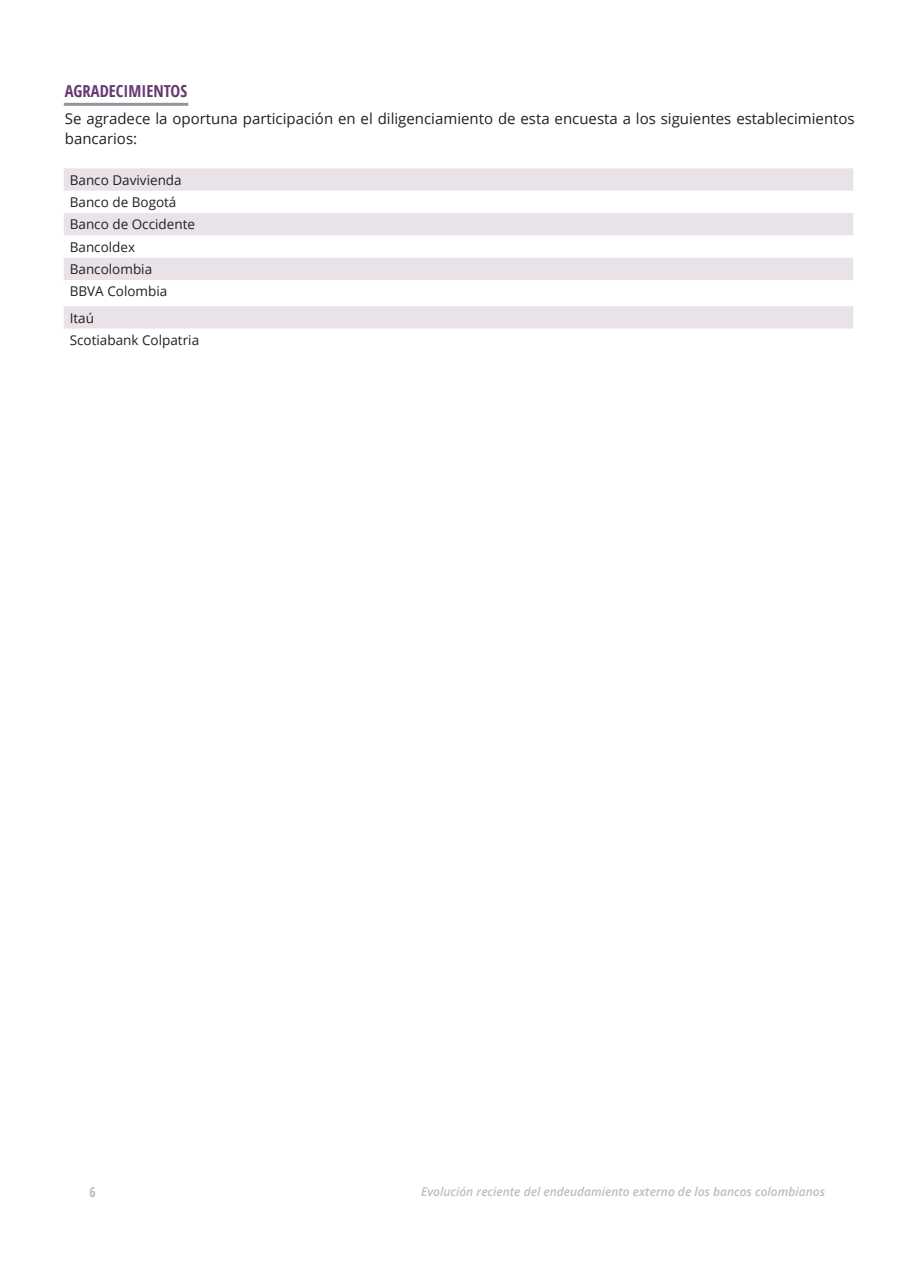
<style>
.page{position:relative;width:918px;height:1276px;background:#fff}
.page>*{position:absolute;margin:0;border:0;box-sizing:border-box;transform-origin:0 0}
.Título_1{font:700 condensed 16.5px "Open Sans";color:#643a71}
.Cuerpo_de_texto{font:15px/19.5px "Open Sans";color:#231f20}
.Texto_cuadro{font:13.5px "Open Sans";color:#231f20}
.t1{font:700 condensed 13.5px "Open Sans";color:#bcbdc0}
.t2{font:italic 600 12px "Open Sans";color:#bcbdc0}
</style>
<div class="page">
<svg style="left:64px;top:168px;width:789px;height:160px;fill:#e9e2e9"></svg>
<hr style="left:64px;top:103px;width:124px;height:3px;background:#939598">
<p class="Título_1" style="left:65px;top:80px;width:124px">AGRADECIMIENTOS</p>
<p class="Cuerpo_de_texto" style="left:65px;top:108px;width:791px">Se agradece la oportuna participación en el diligenciamiento de esta encuesta a los siguientes establecimientos bancarios:</p>
<p class="Texto_cuadro" style="left:70px;top:170px;width:113px">Banco Davivienda</p>
<p class="Texto_cuadro" style="left:70px;top:193px;width:108px">Banco de Bogotá</p>
<p class="Texto_cuadro" style="left:70px;top:215px;width:127px">Banco de Occidente</p>
<p class="Texto_cuadro" style="left:70px;top:237px;width:67px">Bancoldex</p>
<p class="Texto_cuadro" style="left:70px;top:260px;width:84px">Bancolombia</p>
<p class="Texto_cuadro" style="left:70px;top:282px;width:99px">BBVA Colombia</p>
<p class="Texto_cuadro" style="left:70px;top:308px;width:26px">Itaú</p>
<p class="Texto_cuadro" style="left:70px;top:331px;width:131px">Scotiabank Colpatria</p>
<p class="t1" style="left:90px;top:1183px;width:8px">6</p>
<p class="t2" style="left:421px;top:1183px;width:406px">Evolución reciente del endeudamiento externo de los bancos colombianos</p>
</div>
